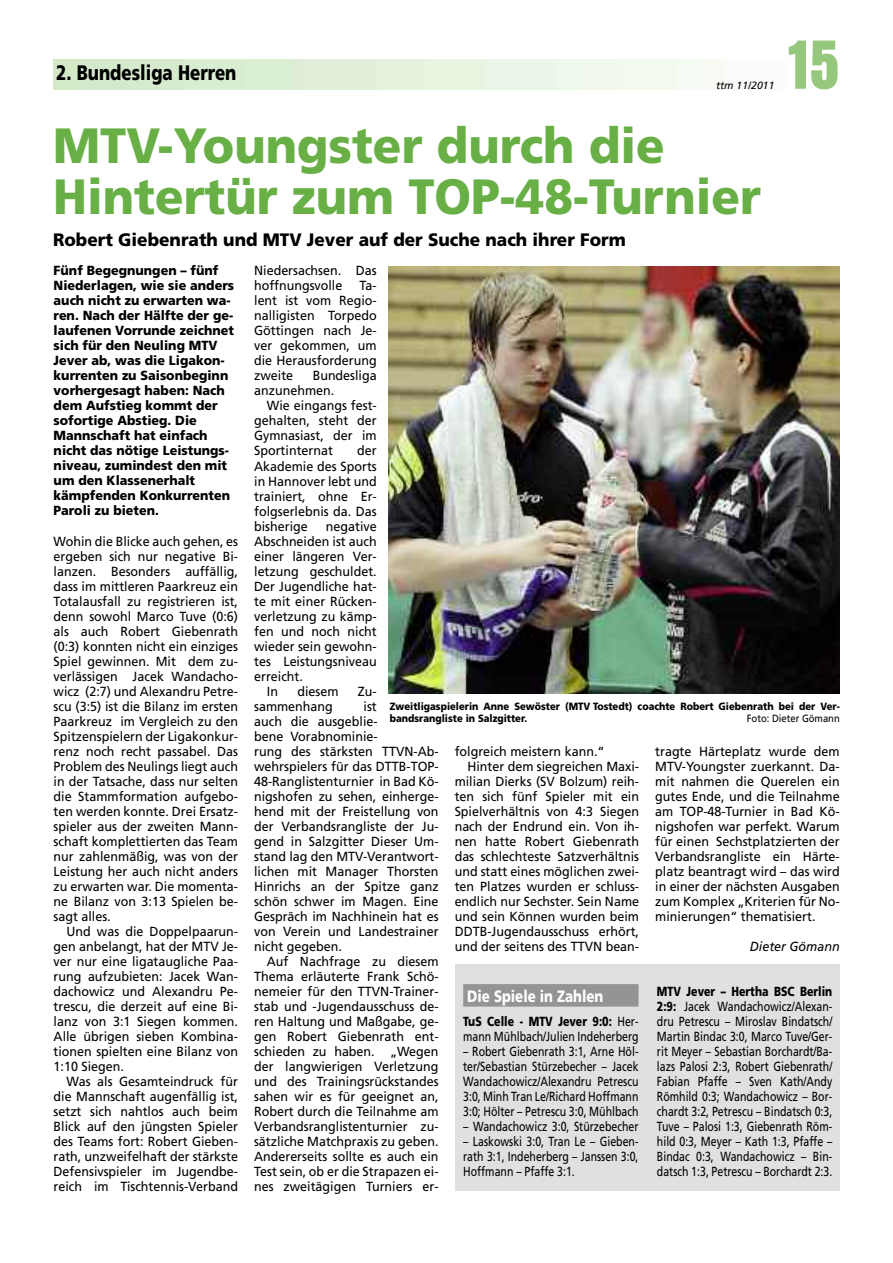
<style>
.page{position:relative;width:893px;height:1263px;background:#fff}
.page>*{position:absolute;margin:0;border:0;box-sizing:border-box;transform-origin:0 0}
.t1{font:700 condensed 72px "Aurora BT";color:#95c77d}
.t2{font:900 49.5px/51px "Frutiger";color:#68af45;scale:.95 1}
.t3{font:900 21px "Frutiger";color:#000;scale:.8 1}
.t4{font:900 18px "Frutiger";color:#000;scale:.95 1}
.t5{font:900 16.5px "Frutiger";color:#fff;scale:.8 1}
.t6{font:13.2px/15px "Frutiger";color:#000;text-align:justify;scale:.95 1}
.t7{font:13.2px/15px "Frutiger";color:#000;text-align:justify;scale:.8 1}
.t8{font:900 13.2px/15px "Frutiger";color:#000;scale:.95 1}
.t9{font:italic 13.2px "Frutiger";color:#000;scale:.95 1}
.t10{font:900 10.5px/12px "Frutiger";color:#000;scale:.9 1}
.t11{font:10.5px "Frutiger";color:#000;scale:.9 1}
.t12{font:italic 10.5px "Frutiger";color:#000}
.s1{font-weight:900}
</style>
<div class="page">
<div style="left:456px;top:964px;width:384px;height:227px;background:#e0e0e1"></div>
<div style="left:463px;top:984px;width:176px;height:22px;background:#949494"></div>
<img style="left:389px;top:266px;width:451px;height:427px">
<h3 class="t3" style="left:56px;top:60px;width:227px">2. Bundesliga Herren</h3>
<p class="t12" style="left:716px;top:79px;width:60px">ttm 11/2011</p>
<h2 class="t2" style="left:53px;top:120px;width:747px">MTV-Youngster durch die<br>Hintertür zum TOP-48-Turnier</h2>
<h3 class="t4" style="left:53px;top:229px;width:604px">Robert Giebenrath und MTV Jever auf der Suche nach ihrer Form</h3>
<h1 class="t1" style="left:789px;top:22px;width:52px">15</h1>
<p class="t8" style="left:54px;top:263px;width:191px">Fünf Begegnungen – fünf<br>Niederlagen, wie sie anders auch nicht zu erwarten wa&shy;ren. Nach der Hälfte der ge&shy;laufenen Vorrunde zeichnet sich für den Neuling MTV<br>Jever ab, was die Ligakon&shy;kurrenten zu Saisonbeginn vorhergesagt haben: Nach dem Aufstieg kommt der sofortige Abstieg. Die<br>Mannschaft hat einfach nicht das nötige Leistungs&shy;niveau, zumindest den mit um den Klassenerhalt kämpfenden Konkurrenten<br>Paroli zu bieten.</p>
<p class="t6" style="left:54px;top:533px;width:196px">Wohin die Blicke auch gehen, es ergeben sich nur negative Bi&shy;lanzen. Besonders auffällig, dass im mittleren Paarkreuz ein Totalausfall zu registrieren ist, denn sowohl Marco Tuve (0:6) als auch Robert Giebenrath (0:3) konnten nicht ein einziges Spiel gewinnen. Mit dem zu&shy;verlässigen Jacek Wandacho&shy;wicz (2:7) und Alexandru Petre&shy;scu (3:5) ist die Bilanz im ersten Paarkreuz im Vergleich zu den Spitzenspielern der Ligakonkur&shy;renz noch recht passabel. Das Problem des Neulings liegt auch in der Tatsache, dass nur selten die Stammformation aufgebo&shy;ten werden konnte. Drei Ersatz&shy;spieler aus der zweiten Mann&shy;schaft komplettierten das Team nur zahlenmäßig, was von der Leistung her auch nicht anders zu erwarten war. Die momenta&shy;ne Bilanz von 3:13 Spielen be&shy;sagt alles.</p>
<p class="t6" style="left:54px;top:923px;width:196px;text-indent:13px">Und was die Doppelpaarun&shy;gen anbelangt, hat der MTV Je&shy;ver nur eine ligataugliche Paa&shy;rung aufzubieten: Jacek Wan&shy;dachowicz und Alexandru Pe&shy;trescu, die derzeit auf eine Bi&shy;lanz von 3:1 Siegen kommen.<br>Alle übrigen sieben Kombina&shy;tionen spielten eine Bilanz von 1:10 Siegen.</p>
<p class="t6" style="left:54px;top:1073px;width:196px;text-indent:13px">Was als Gesamteindruck für die Mannschaft augenfällig ist, setzt sich nahtlos auch beim Blick auf den jüngsten Spieler des Teams fort: Robert Gieben&shy;rath, unzweifelhaft der stärkste Defensivspieler im Jugendbe&shy;reich im Tischtennis-Verband</p>
<p class="t6" style="left:254px;top:263px;width:131px">Niedersachsen. Das hoffnungsvolle</p>
<p class="t6" style="left:254px;top:278px;width:131px;text-indent:105px">Ta&shy;lent ist vom Regio&shy;nalligisten Torpedo Göttingen nach Je&shy;ver gekommen, um die Herausforderung zweite</p>
<p class="t6" style="left:254px;top:368px;width:131px;text-indent:58px">Bundesliga anzunehmen.</p>
<p class="t6" style="left:254px;top:398px;width:131px;text-indent:13px">Wie eingangs fest&shy;gehalten, steht der Gymnasiast, der im Sportinternat</p>
<p class="t6" style="left:254px;top:443px;width:131px;text-indent:103px">der Akademie des Sports in Hannover lebt und trainiert, ohne Er&shy;folgserlebnis da. Das bisherige</p>
<p class="t6" style="left:326px;top:518px;width:55px">negative</p>
<p class="t6" style="left:254px;top:533px;width:131px">Abschneiden ist auch</p>
<p class="t6" style="left:254px;top:548px;width:131px">einer längeren Ver-</p>
<p class="t6" style="left:254px;top:563px;width:131px">letzung geschuldet.</p>
<p class="t6" style="left:254px;top:578px;width:131px">Der Jugendliche hat-</p>
<p class="t6" style="left:254px;top:593px;width:131px">te mit einer Rücken-</p>
<p class="t6" style="left:254px;top:608px;width:131px">verletzung zu kämp-</p>
<p class="t6" style="left:254px;top:623px;width:131px">fen und noch nicht</p>
<p class="t6" style="left:254px;top:638px;width:131px">wieder sein gewohn-</p>
<p class="t6" style="left:254px;top:653px;width:131px">tes Leistungsniveau</p>
<p class="t6" style="left:254px;top:668px;width:53px">erreicht.</p>
<p class="t6" style="left:267px;top:683px;width:13px">In</p>
<p class="t6" style="left:297px;top:683px;width:45px">diesem</p>
<p class="t6" style="left:358px;top:683px;width:21px">zu-</p>
<p class="t6" style="left:254px;top:698px;width:84px">sammenhang</p>
<p class="t6" style="left:254px;top:698px;width:196px;text-align:left;text-indent:109px">ist<br>auch die ausgeblie-<br>bene Vorabnominie-<br>rung des stärksten TTVN-Ab&shy;wehrspielers für das DTTB-TOP-<br>48-Ranglistenturnier in Bad Kö&shy;nigshofen zu sehen, einherge&shy;hend mit der Freistellung von der Verbandsrangliste der Ju&shy;gend in Salzgitter Dieser Um&shy;stand lag den MTV-Verantwort&shy;lichen mit Manager Thorsten<br>Hinrichs an der Spitze ganz schön schwer im Magen. Eine<br>Gespräch im Nachhinein hat es von Verein und Landestrainer nicht gegeben.</p>
<p class="t6" style="left:254px;top:953px;width:196px;text-indent:13px">Auf Nachfrage zu diesem Thema erläuterte Frank Schö&shy;nemeier für den TTVN-Trainer&shy;stab und -Jugendausschuss de&shy;ren Haltung und Maßgabe, ge&shy;gen Robert Giebenrath ent&shy;schieden zu haben. „Wegen der langwierigen Verletzung und des Trainingsrückstandes sahen wir es für geeignet an, Robert durch die Teilnahme am Verbandsranglistenturnier zu&shy;sätzliche Matchpraxis zu geben.<br>Andererseits sollte es auch ein Test sein, ob er die Strapazen ei&shy;nes zweitägigen Turniers er-</p>
<p class="t10" style="left:390px;top:700px;width:502px">Zweitligaspielerin Anne Sewöster (MTV Tostedt) coachte Robert Giebenrath bei der Ver&shy;bandsrangliste in Salzgitter.</p>
<p class="t11" style="left:747px;top:712px;width:105px">Foto: Dieter Gömann</p>
<p class="t6" style="left:455px;top:743px;width:159px">folgreich meistern kann.“</p>
<p class="t6" style="left:467px;top:758px;width:182px">Hinter dem siegreichen Maxi-</p>
<p class="t6" style="left:455px;top:773px;width:196px">milian Dierks (SV Bolzum) reih-</p>
<p class="t6" style="left:455px;top:788px;width:196px">ten sich fünf Spieler mit ein</p>
<p class="t6" style="left:455px;top:803px;width:196px">Spielverhältnis von 4:3 Siegen</p>
<p class="t6" style="left:455px;top:818px;width:196px">nach der Endrund ein. Von ih-</p>
<p class="t6" style="left:455px;top:833px;width:196px">nen hatte Robert Giebenrath</p>
<p class="t6" style="left:455px;top:848px;width:196px">das schlechteste Satzverhältnis</p>
<p class="t6" style="left:455px;top:863px;width:196px">und statt eines möglichen zwei-</p>
<p class="t6" style="left:455px;top:878px;width:196px">ten Platzes wurden er schluss-</p>
<p class="t6" style="left:455px;top:893px;width:196px">endlich nur Sechster. Sein Name</p>
<p class="t6" style="left:455px;top:908px;width:196px">und sein Können wurden beim</p>
<p class="t6" style="left:455px;top:923px;width:196px">DDTB-Jugendausschuss erhört,</p>
<p class="t6" style="left:455px;top:938px;width:196px">und der seitens des TTVN bean-</p>
<p class="t6" style="left:655px;top:743px;width:196px">tragte Härteplatz wurde dem MTV-Youngster zuerkannt. Da&shy;mit nahmen die Querelen ein gutes Ende, und die Teilnahme am TOP-48-Turnier in Bad Kö&shy;nigshofen war perfekt. Warum für einen Sechstplatzierten der Verbandsrangliste ein Härte&shy;platz beantragt wird – das wird in einer der nächsten Ausgaben zum Komplex „Kriterien für No&shy;minierungen“ thematisiert.</p>
<p class="t9" style="left:750px;top:938px;width:96px">Dieter Gömann</p>
<p class="t7" style="left:657px;top:983px;width:221px"><span class="s1">MTV Jever – Hertha BSC Berlin 2:9:</span> Jacek Wandachowicz/Alexan&shy;dru Petrescu – Miroslav Bindatsch/ Martin Bindac 3:0, Marco Tuve/Ger&shy;rit Meyer – Sebastian Borchardt/Ba&shy;lazs Palosi 2:3, Robert Giebenrath/ Fabian Pfaffe – Sven Kath/Andy Römhild 0:3; Wandachowicz – Bor&shy;chardt 3:2, Petrescu – Bindatsch 0:3, Tuve – Palosi 1:3, Giebenrath Röm&shy;hild 0:3, Meyer – Kath 1:3, Pfaffe – Bindac 0:3, Wandachowicz – Bin&shy;datsch 1:3, Petrescu – Borchardt 2:3.</p>
<p class="t5" style="left:467px;top:986px;width:172px">Die Spiele in Zahlen</p>
<p class="t7" style="left:463px;top:1013px;width:221px"><span class="s1">TuS Celle - MTV Jever 9:0:</span> Her&shy;mann Mühlbach/Julien Indeherberg</p>
<p class="t7" style="left:463px;top:1043px;width:221px">– Robert Giebenrath 3:1, Arne Höl&shy;ter/Sebastian Stürzebecher – Jacek Wandachowicz/Alexandru Petrescu 3:0, Minh Tran Le/Richard Hoffmann 3:0; Hölter – Petrescu 3:0, Mühlbach</p>
<p class="t7" style="left:463px;top:1118px;width:221px">– Wandachowicz 3:0, Stürzebecher</p>
<p class="t7" style="left:463px;top:1133px;width:221px">– Laskowski 3:0, Tran Le – Gieben&shy;rath 3:1, Indeherberg – Janssen 3:0, Hoffmann – Pfaffe 3:1.</p>
</div>
